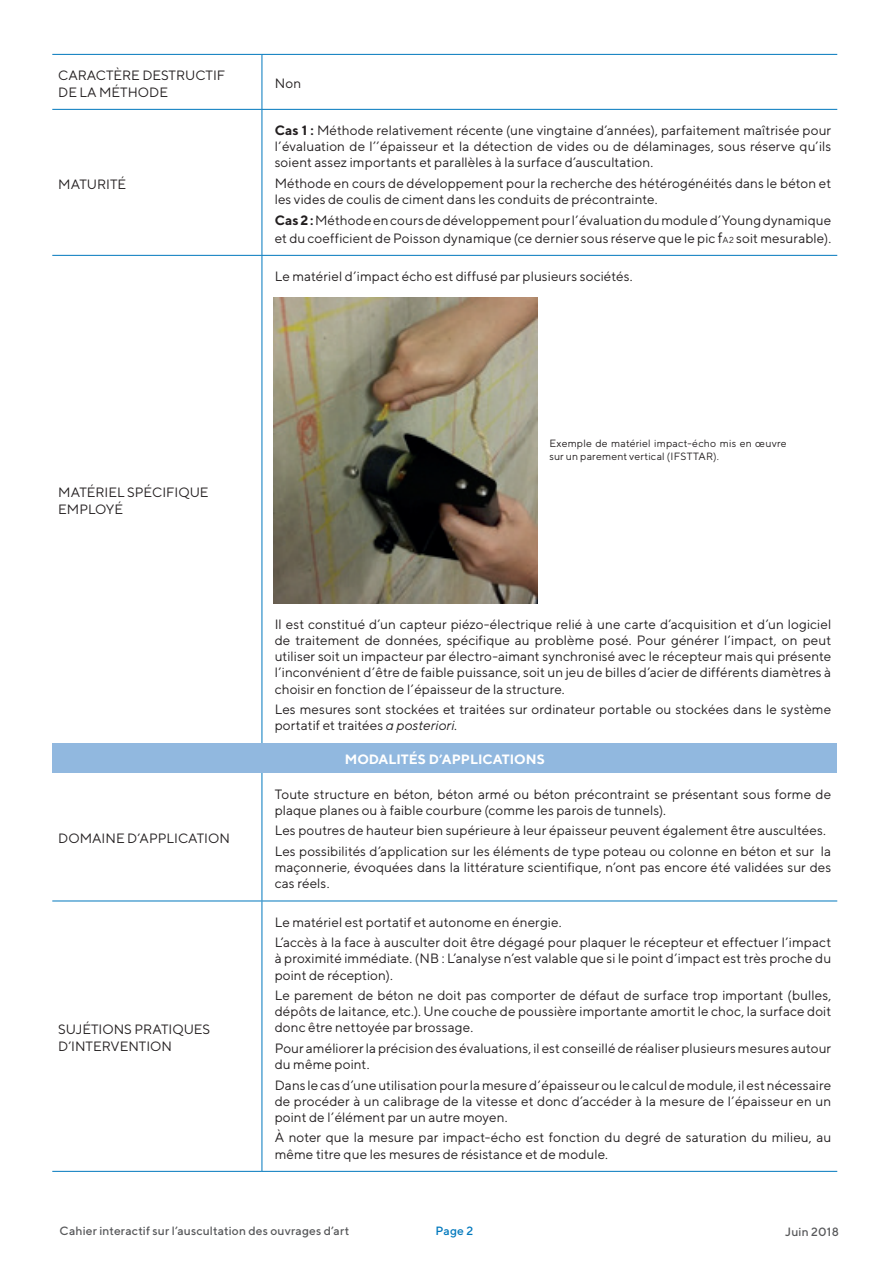
<style>
.page{position:relative;width:893px;height:1263px;background:#fff}
.page>*{position:absolute;margin:0;border:0;box-sizing:border-box;transform-origin:0 0}
.t1{font:13.5px/16.2px "TT Norms";letter-spacing:.005em;color:#231f20}
.t2{font:700 13.5px "TT Norms";color:#fff}
.t3{font:500 12px "TT Norms";letter-spacing:.015em;color:#57585a}
.t4{font:500 12px "TT Norms";color:#0078bd}
.t5{font:10.5px/12.6px "TT Norms";letter-spacing:.015em;color:#231f20}
.s1{font-weight:700}
.s2{font-size:15px}
.s3{font-size:8.7px}
.s4{font-style:italic}
</style>
<div class="page">
<div style="left:52px;top:743px;width:785px;height:30px;background:#91b8df"></div>
<hr style="left:52px;top:54px;width:210px;height:1px;background:#0078bd">
<hr style="left:262px;top:54px;width:575px;height:1px;background:#0078bd">
<hr style="left:262px;top:55px;width:1px;height:54px;background:#0078bd">
<hr style="left:52px;top:109px;width:210px;height:1px;background:#0078bd">
<hr style="left:262px;top:109px;width:575px;height:1px;background:#0078bd">
<hr style="left:262px;top:110px;width:1px;height:145px;background:#0078bd">
<hr style="left:52px;top:255px;width:210px;height:1px;background:#0078bd">
<hr style="left:262px;top:255px;width:575px;height:1px;background:#0078bd">
<hr style="left:262px;top:256px;width:1px;height:487px;background:#0078bd">
<hr style="left:262px;top:773px;width:1px;height:127px;background:#0078bd">
<hr style="left:52px;top:900px;width:210px;height:1px;background:#0078bd">
<hr style="left:262px;top:900px;width:575px;height:1px;background:#0078bd">
<hr style="left:262px;top:901px;width:1px;height:270px;background:#0078bd">
<hr style="left:52px;top:1171px;width:210px;height:1px;background:#0078bd">
<hr style="left:262px;top:1171px;width:575px;height:1px;background:#0078bd">
<img style="left:274px;top:298px;width:264px;height:306px">
<p class="t1" style="left:58px;top:67px;width:168px">CARACTÈRE DESTRUCTIF<br>DE LA MÉTHODE</p>
<p class="t1" style="left:275px;top:75px;width:28px">Non</p>
<p class="t1" style="left:58px;top:176px;width:69px">MATURITÉ</p>
<p class="t1" style="left:275px;top:122px;width:558px;text-align:justify"><span class="s1">Cas 1 :</span> Méthode relativement récente (une vingtaine d’années), parfaitement maîtrisée pour l’évaluation de l’’épaisseur et la détection de vides ou de délaminages, sous réserve qu’ils soient assez importants et parallèles à la surface d’auscultation.</p>
<p class="t1" style="left:275px;top:175px;width:558px">Méthode en cours de développement pour la recherche des hétérogénéités dans le béton et les vides de coulis de ciment dans les conduits de précontrainte.</p>
<p class="t1" style="left:275px;top:211px;width:558px;line-height:18px"><span class="s1">Cas 2 :</span> Méthode en cours de développement pour l’évaluation du module d’Young dynamique et du coefficient de Poisson dynamique (ce dernier sous réserve que le pic <span class="s2">f</span><span class="s3">A2</span> soit mesurable).</p>
<p class="t1" style="left:275px;top:268px;width:359px">Le matériel d’impact écho est diffusé par plusieurs sociétés.</p>
<p class="t1" style="left:58px;top:484px;width:152px">MATÉRIEL SPÉCIFIQUE<br>EMPLOYÉ</p>
<p class="t1" style="left:58px;top:830px;width:173px">DOMAINE D’APPLICATION</p>
<p class="t1" style="left:58px;top:1021px;width:153px">SUJÉTIONS PRATIQUES<br>D’INTERVENTION</p>
<p class="t5" style="left:549px;top:437px;width:239px">Exemple de matériel impact-écho mis en œuvre sur un parement vertical (IFSTTAR).</p>
<p class="t1" style="left:275px;top:616px;width:558px;text-align:justify">Il est constitué d’un capteur piézo-électrique relié à une carte d’acquisition et d’un logiciel de traitement de données, spécifique au problème posé. Pour générer l’impact, on peut utiliser soit un impacteur par électro-aimant synchronisé avec le récepteur mais qui présente l’inconvénient d’être de faible puissance, soit un jeu de billes d’acier de différents diamètres à choisir en fonction de l’épaisseur de la structure.</p>
<p class="t1" style="left:275px;top:701px;width:558px">Les mesures sont stockées et traitées sur ordinateur portable ou stockées dans le système portatif et traitées <span class="s4">a posteriori</span>.</p>
<p class="t2" style="left:345px;top:751px;width:202px">MODALITÉS D’APPLICATIONS</p>
<p class="t1" style="left:275px;top:785px;width:558px">Toute structure en béton, béton armé ou béton précontraint se présentant sous forme de plaque planes ou à faible courbure (comme les parois de tunnels).</p>
<p class="t1" style="left:275px;top:820px;width:558px;line-height:20.4px">Les poutres de hauteur bien supérieure à leur épaisseur peuvent également être auscultées.<br>Les possibilités d’application sur les éléments de type poteau ou colonne en béton et sur la</p>
<p class="t1" style="left:275px;top:859px;width:558px">maçonnerie, évoquées dans la littérature scientifique, n’ont pas encore été validées sur des cas réels.</p>
<p class="t1" style="left:275px;top:911px;width:558px;line-height:20.4px">Le matériel est portatif et autonome en énergie.<br>L’accès à la face à ausculter doit être dégagé pour plaquer le récepteur et effectuer l’impact</p>
<p class="t1" style="left:275px;top:950px;width:558px">à proximité immédiate. (NB : L’analyse n’est valable que si le point d’impact est très proche du point de réception).</p>
<p class="t1" style="left:275px;top:987px;width:558px;text-align:justify">Le parement de béton ne doit pas comporter de défaut de surface trop important (bulles, dépôts de laitance, etc.). Une couche de poussière importante amortit le choc, la surface doit donc être nettoyée par brossage.</p>
<p class="t1" style="left:275px;top:1040px;width:558px">Pour améliorer la précision des évaluations, il est conseillé de réaliser plusieurs mesures autour du même point.</p>
<p class="t1" style="left:275px;top:1076px;width:558px;text-align:justify">Dans le cas d’une utilisation pour la mesure d’épaisseur ou le calcul de module, il est nécessaire de procéder à un calibrage de la vitesse et donc d’accéder à la mesure de l’épaisseur en un point de l’élément par un autre moyen.</p>
<p class="t1" style="left:275px;top:1129px;width:558px">À noter que la mesure par impact-écho est fonction du degré de saturation du milieu, au même titre que les mesures de résistance et de module.</p>
<p class="t3" style="left:60px;top:1223px;width:291px">Cahier interactif sur l’auscultation des ouvrages d’art</p>
<p class="t4" style="left:435px;top:1223px;width:39px">Page 2</p>
<p class="t3" style="left:785px;top:1224px;width:55px">Juin 2018</p>
</div>
